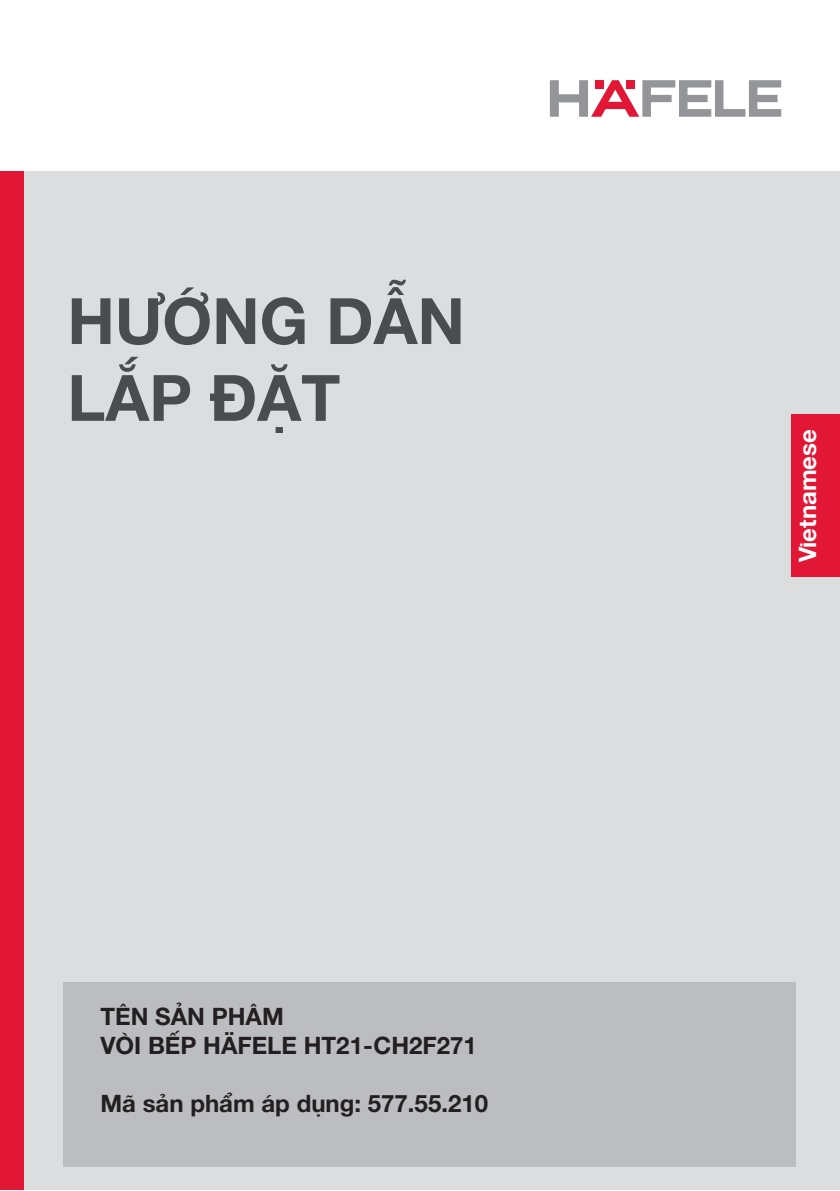
<style>
.page{position:relative;width:840px;height:1191px;background:#fff}
.page>*{position:absolute;margin:0;border:0;box-sizing:border-box;transform-origin:0 0}
.t1{font:64px "Hafele Helve N Bold";color:#4b4c4d}
.t2{font:24px "Hafele Helve N Bold";color:#231f20}
.t3{font:24px "Hafele Helve N Bold";color:#fff}
</style>
<div class="page">
<div style="left:0;top:171px;width:839px;height:1018px;background:#dcdddf"></div>
<div style="left:0;top:171px;width:24px;height:1018px;background:#e21736"></div>
<svg style="left:549px;top:80px;width:231px;height:37px"></svg>
<div style="left:63px;top:982px;width:733px;height:185px;background:#bcbdc0"></div>
<div style="left:790px;top:414px;width:49px;height:163px;background:#e21736"></div>
<p class="t1" style="left:67px;top:276px;width:399px">HƯỚNG DẪN</p>
<p class="t1" style="left:67px;top:353px;width:274px">LẮP ĐẶT</p>
<p class="t2" style="left:100px;top:1000px;width:185px">TÊN SẢN PHÂM</p>
<p class="t2" style="left:100px;top:1028px;width:378px">VÒI BẾP HÄFELE HT21-CH2F271</p>
<p class="t2" style="left:100px;top:1086px;width:389px">Mã sản phẩm áp dụng: 577.55.210</p>
<p class="t3" style="left:790px;top:562px;width:134px;rotate:-90deg">Vietnamese</p>
</div>
